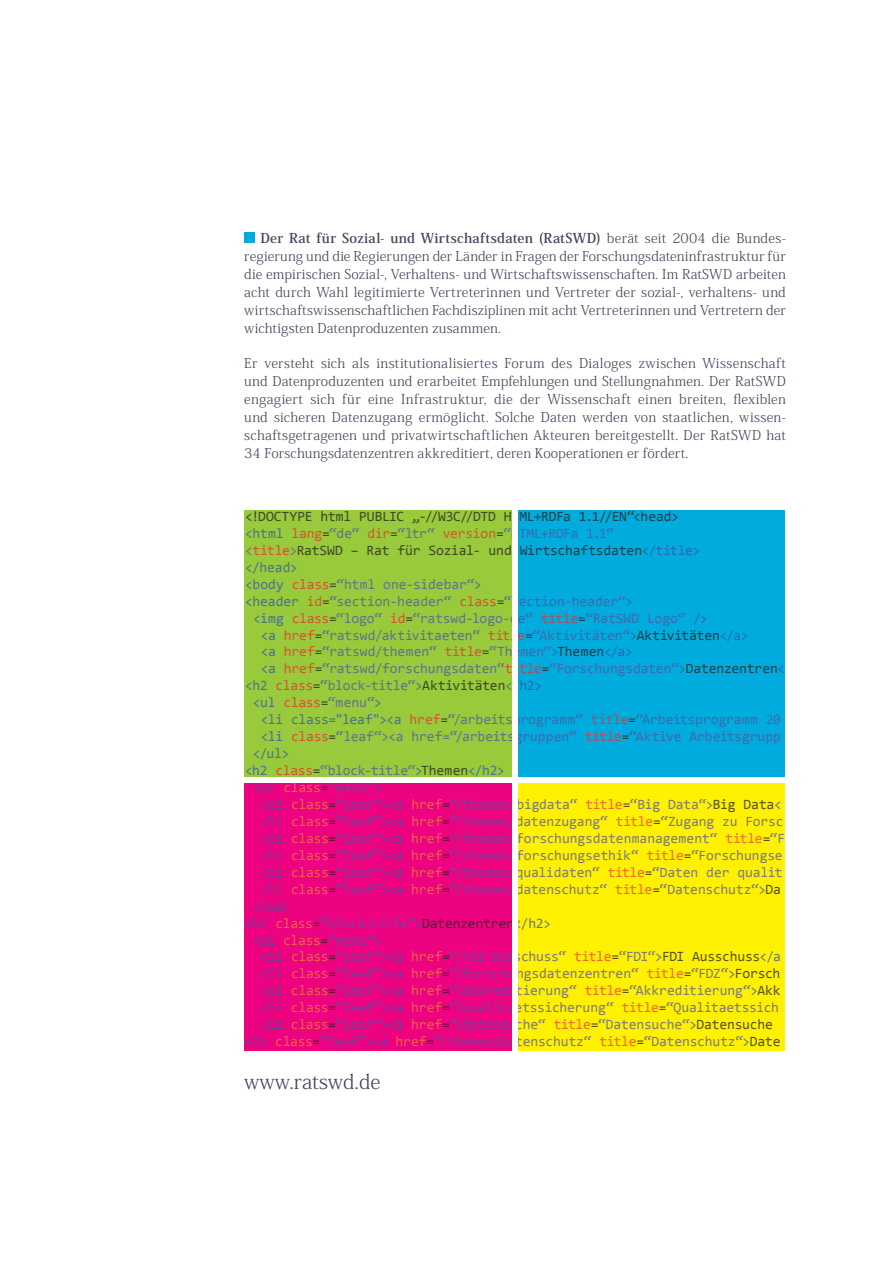
<style>
.page{position:relative;width:893px;height:1263px;background:#fff}
.page>*{position:absolute;margin:0;border:0;box-sizing:border-box;transform-origin:0 0}
.t1{font:300 20.25px "Koz Min Pr 6 N";color:#3f465a}
.t2{font:14.25px "Consolas";letter-spacing:-.015em;color:#5355a4}
.t3{font:14.25px "Consolas";letter-spacing:-.02em;color:#231f20}
.t4{font:14.25px "Consolas";letter-spacing:-.015em;color:#3058a6}
.t5{font:300 13.5px/18px "Koz Min Pr 6 N";color:#3f465a;text-align:justify}
.s1{font-weight:700}
.s2{color:#3058a6}
.s3{color:#ee2d2d}
.s4{color:#231f20}
.s5{color:#5355a4}
.s6{color:#e88033}
.s7{color:#ee3d3c}
</style>
<div class="page">
<div style="left:517px;top:510px;width:268px;height:268px;background:#00acdd"></div>
<div style="left:517px;top:783px;width:268px;height:268px;background:#fff101"></div>
<div style="left:244px;top:510px;width:268px;height:268px;background:#99ca3b"></div>
<div style="left:244px;top:783px;width:268px;height:268px;background:#ed0280"></div>
<div style="left:244px;top:232px;width:10px;height:11px;background:#00acdd"></div>
<div style="left:244px;top:777px;width:542px;height:6px;background:#fff"></div>
<p class="t5" style="left:244px;top:229px;width:543px;text-indent:16px"><span class="s1">Der Rat für Sozial- und Wirtschaftsdaten (RatSWD)</span> berät seit 2004 die Bundes&shy;regierung und die Regierungen der Länder in Fragen der Forschungsdateninfrastruktur für die empirischen Sozial-, Verhaltens- und Wirtschaftswissenschaften. Im RatSWD arbeiten acht durch Wahl legitimierte Vertreterinnen und Vertreter der sozial-, verhaltens- und wirtschaftswissenschaftlichen Fachdisziplinen mit acht Vertreterinnen und Vertretern der wichtigsten Datenproduzenten zusammen.</p>
<p class="t5" style="left:244px;top:354px;width:543px">Er versteht sich als institutionalisiertes Forum des Dialoges zwischen Wissenschaft und Datenproduzenten und erarbeitet Empfehlungen und Stellungnahmen. Der RatSWD engagiert sich für eine Infrastruktur, die der Wissenschaft einen breiten, flexiblen und sicheren Datenzugang ermöglicht. Solche Daten werden von staatlichen, wissen&shy;schaftsgetragenen und privatwirtschaftlichen Akteuren bereitgestellt. Der RatSWD hat 34 Forschungsdatenzentren akkreditiert, deren Kooperationen er fördert.</p>
<p class="t3" style="left:245px;top:506px;width:435px">&lt;!DOCTYPE html PUBLIC „-//W3C//DTD HTML+RDFa 1.1//EN“&lt;head&gt;</p>
<p class="t2" style="left:245px;top:523px;width:370px"><span class="s2">&lt;html</span> <span class="s3">lang</span><span class="s4">=</span>“de“ <span class="s3">dir</span><span class="s4">=</span>“ltr“ <span class="s3">version</span><span class="s4">=</span>“HTML+RDFa 1.1“</p>
<p class="t3" style="left:245px;top:540px;width:457px"><span class="s5">&lt;</span><span class="s3">title</span><span class="s5">&gt;</span>RatSWD ‒ Rat für Sozial- und Wirtschaftsdaten<span class="s2">&lt;/title&gt;</span></p>
<p class="t4" style="left:245px;top:557px;width:54px">&lt;/head&gt;</p>
<p class="t2" style="left:245px;top:574px;width:238px"><span class="s2">&lt;body</span> <span class="s3">class</span><span class="s4">=</span>“html one-sidebar“<span class="s2">&gt;</span></p>
<p class="t2" style="left:245px;top:591px;width:389px"><span class="s2">&lt;header</span> <span class="s3">id</span><span class="s4">=</span>“section-header“ <span class="s3">class</span><span class="s4">=</span>“section-header“<span class="s2">&gt;</span></p>
<p class="t2" style="left:253px;top:608px;width:456px"><span class="s2">&lt;img</span> <span class="s3">class</span><span class="s4">=</span>“logo“ <span class="s3">id</span><span class="s4">=</span>“ratswd-logo-de“ <span class="s3">title</span><span class="s4">=</span>“RatSWD Logo“ <span class="s2">/&gt;</span></p>
<p class="t2" style="left:261px;top:625px;width:489px"><span class="s2">&lt;a</span> <span class="s3">href</span><span class="s4">=</span>“ratswd/aktivitaeten“ <span class="s3">title</span><span class="s4">=</span>“Aktivitäten“<span class="s2">&gt;</span><span class="s4">Aktivitäten</span><span class="s2">&lt;/a&gt;</span></p>
<p class="t2" style="left:261px;top:642px;width:373px"><span class="s2">&lt;a</span> <span class="s3">href</span><span class="s4">=</span>“ratswd/themen“ <span class="s3">title</span><span class="s4">=</span>“Themen“<span class="s2">&gt;</span><span class="s4">Themen</span><span class="s2">&lt;/a&gt;</span></p>
<p class="t2" style="left:261px;top:659px;width:526px"><span class="s2">&lt;a</span> <span class="s3">href</span><span class="s4">=</span>“ratswd/forschungsdaten“<span class="s3">title</span><span class="s4">=</span>“Forschungsdaten“<span class="s2">&gt;</span><span class="s4">Datenzentren</span><span class="s2">&lt;</span></p>
<p class="t2" style="left:245px;top:676px;width:298px"><span class="s2">&lt;h2</span> <span class="s3">class</span><span class="s4">=</span>“block-title“<span class="s2">&gt;</span><span class="s4">Aktivitäten</span><span class="s2">&lt;/h2&gt;</span></p>
<p class="t2" style="left:253px;top:693px;width:130px"><span class="s2">&lt;ul</span> <span class="s3">class</span><span class="s4">=</span>“menu“<span class="s2">&gt;</span></p>
<p class="t2" style="left:261px;top:710px;width:522px"><span class="s2">&lt;li class="leaf"&gt;&lt;a</span> <span class="s3">href</span><span class="s4">=</span>“/arbeitsprogramm“ <span class="s3">title</span><span class="s4">=</span>“Arbeitsprogramm 20</p>
<p class="t2" style="left:261px;top:727px;width:522px"><span class="s2">&lt;li</span> <span class="s3">class</span><span class="s4">=</span>“leaf“&gt;&lt;a href=“/arbeitsgruppen“ <span class="s3">title</span><span class="s4">=</span>“Aktive Arbeitsgrupp</p>
<p class="t4" style="left:253px;top:744px;width:38px">&lt;/ul&gt;</p>
<p class="t2" style="left:245px;top:761px;width:261px"><span class="s2">&lt;h2</span> <span class="s3">class</span><span class="s4">=</span>“block-title“<span class="s2">&gt;</span><span class="s4">Themen</span><span class="s2">&lt;/h2&gt;</span></p>
<p class="t2" style="left:253px;top:778px;width:130px"><span class="s2">&lt;ul</span> <span class="s6">class</span><span class="s4">=</span>“menu“<span class="s2">&gt;</span></p>
<p class="t2" style="left:261px;top:794px;width:523px"><span class="s2">&lt;li</span> <span class="s6">class</span><span class="s4">=</span>“leaf“<span class="s2">&gt;&lt;a</span> <span class="s6">href</span><span class="s4">=</span>“/themen/bigdata“ <span class="s7">title</span><span class="s4">=</span>“Big Data“<span class="s2">&gt;</span><span class="s4">Big Data</span><span class="s2">&lt;</span></p>
<p class="t2" style="left:261px;top:811px;width:524px"><span class="s2">&lt;li</span> <span class="s6">class</span><span class="s4">=</span>“leaf“<span class="s2">&gt;&lt;a</span> <span class="s6">href</span><span class="s4">=</span>“/themen/datenzugang“ <span class="s7">title</span><span class="s4">=</span>“Zugang zu Forsc</p>
<p class="t2" style="left:261px;top:828px;width:526px"><span class="s2">&lt;li</span> <span class="s6">class</span><span class="s4">=</span>“leaf“<span class="s2">&gt;&lt;a</span> <span class="s6">href</span><span class="s4">=</span>“/themen/forschungsdatenmanagement“ <span class="s7">title</span><span class="s4">=</span>“F</p>
<p class="t2" style="left:261px;top:845px;width:524px"><span class="s2">&lt;li</span> <span class="s6">class</span><span class="s4">=</span>“leaf“<span class="s2">&gt;&lt;a</span> <span class="s6">href</span><span class="s4">=</span>“/themen/forschungsethik“ <span class="s7">title</span><span class="s4">=</span>“Forschungse</p>
<p class="t2" style="left:261px;top:862px;width:523px"><span class="s2">&lt;li</span> <span class="s6">class</span><span class="s4">=</span>“leaf“<span class="s2">&gt;&lt;a</span> <span class="s6">href</span><span class="s4">=</span>“/themen/qualidaten“ <span class="s7">title</span><span class="s4">=</span>“Daten der qualit</p>
<p class="t2" style="left:261px;top:879px;width:522px"><span class="s2">&lt;li</span> <span class="s6">class</span><span class="s4">=</span>“leaf“<span class="s2">&gt;&lt;a</span> <span class="s6">href</span><span class="s4">=</span>“/themen/datenschutz“ <span class="s7">title</span><span class="s4">=</span>“Datenschutz“<span class="s2">&gt;</span><span class="s4">Da</span></p>
<p class="t4" style="left:253px;top:896px;width:38px">&lt;/ul&gt;</p>
<p class="t3" style="left:245px;top:913px;width:307px"><span class="s2">&lt;h2</span> <span class="s6">class</span>=<span class="s5">“block-title“</span><span class="s2">&gt;</span>Datenzentren<span class="s2">&lt;/h2&gt;</span></p>
<p class="t2" style="left:253px;top:930px;width:130px"><span class="s2">&lt;ul</span> <span class="s6">class</span><span class="s4">=</span>“menu“<span class="s2">&gt;</span></p>
<p class="t2" style="left:261px;top:947px;width:522px"><span class="s2">&lt;li</span> <span class="s6">class</span><span class="s4">=</span>“leaf“<span class="s2">&gt;&lt;a</span> <span class="s6">href</span><span class="s4">=</span>“/fdi-ausschuss“ <span class="s7">title</span><span class="s4">=</span>“FDI“<span class="s2">&gt;</span><span class="s4">FDI Ausschuss</span><span class="s2">&lt;/a</span></p>
<p class="t2" style="left:261px;top:964px;width:521px"><span class="s2">&lt;li</span> <span class="s6">class</span><span class="s4">=</span>“leaf“<span class="s2">&gt;&lt;a</span> <span class="s6">href</span><span class="s4">=</span>“/forschungsdatenzentren“ <span class="s7">title</span><span class="s4">=</span>“FDZ“<span class="s2">&gt;</span><span class="s4">Forsch</span></p>
<p class="t2" style="left:261px;top:981px;width:522px"><span class="s2">&lt;li</span> <span class="s6">class</span><span class="s4">=</span>“leaf“<span class="s2">&gt;&lt;a</span> <span class="s6">href</span><span class="s4">=</span>“/akkreditierung“ <span class="s7">title</span><span class="s4">=</span>“Akkreditierung“<span class="s2">&gt;</span><span class="s4">Akk</span></p>
<p class="t2" style="left:261px;top:998px;width:520px"><span class="s2">&lt;li</span> <span class="s6">class</span><span class="s4">=</span>“leaf“<span class="s2">&gt;&lt;a</span> <span class="s6">href</span><span class="s4">=</span>“/qualitaetssicherung“ <span class="s7">title</span><span class="s4">=</span>“Qualitaetssich</p>
<p class="t2" style="left:261px;top:1015px;width:514px"><span class="s2">&lt;li</span> <span class="s6">class</span><span class="s4">=</span>“leaf“<span class="s2">&gt;&lt;a</span> <span class="s6">href</span><span class="s4">=</span>“/datensuche“ <span class="s7">title</span><span class="s4">=</span>“Datensuche“<span class="s2">&gt;</span><span class="s4">Datensuche</span></p>
<p class="t2" style="left:245px;top:1032px;width:537px"><span class="s2">&lt;li</span> <span class="s6">class</span><span class="s4">=</span>“leaf“<span class="s2">&gt;&lt;a</span> <span class="s6">href</span><span class="s4">=</span>“/themen/datenschutz“ <span class="s7">title</span><span class="s4">=</span>“Datenschutz“<span class="s2">&gt;</span><span class="s4">Date</span></p>
<h1 class="t1" style="left:244px;top:1070px;width:138px">www.ratswd.de</h1>
</div>
